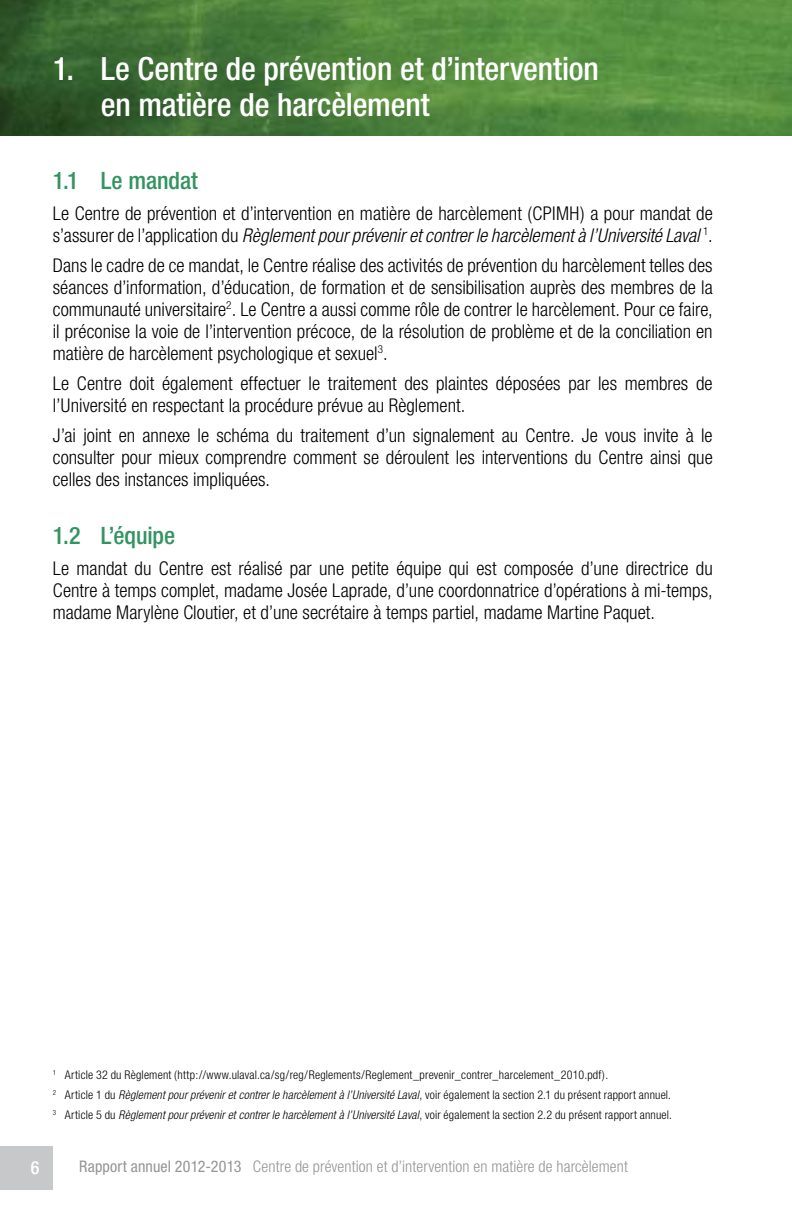
<style>
.page{position:relative;width:792px;height:1224px;background:#fff}
.page>*{position:absolute;margin:0;border:0;box-sizing:border-box;transform-origin:0 0}
.t1{font:500 condensed 32px/36px "Helvetica Neue";letter-spacing:-.005em;color:#fff}
.t2{font:500 condensed 24px "Helvetica Neue";letter-spacing:-.005em;color:#339462}
.t3{font:300 condensed 19px/22px "Helvetica Neue";color:#000;text-align:justify}
.t4{font:500 condensed 18px "Helvetica Neue";color:#fff}
.t5{font:300 condensed 16px "Helvetica Neue";letter-spacing:.005em;color:#939598}
.t6{font:300 condensed 12px/20px "Helvetica Neue";letter-spacing:.015em;color:#000}
.s1{font-style:italic}
.s2{font-weight:400}
</style>
<div class="page">
<img style="left:0;top:0;width:792px;height:136px">
<div style="left:0;top:1146px;width:53px;height:44px;background:#c7c8ca"></div>
<h1 class="t1" style="left:101px;top:50px;width:500px;text-indent:-48px">1. Le Centre de prévention et d’intervention en matière de harcèlement</h1>
<p class="t2" style="left:53px;top:166px;width:147px">1.1 Le mandat</p>
<p class="t3" style="left:53px;top:202px;width:662px">Le Centre de prévention et d’intervention en matière de harcèlement (CPIMH) a pour mandat de s’assurer de l’application du <span class="s1">Règlement pour prévenir et contrer le harcèlement à l’Université Laval</span> <sup>1</sup>.</p>
<p class="t3" style="left:53px;top:254px;width:662px">Dans le cadre de ce mandat, le Centre réalise des activités de prévention du harcèlement telles des séances d’information, d’éducation, de formation et de sensibilisation auprès des membres de la communauté universitaire<sup>2</sup>. Le Centre a aussi comme rôle de contrer le harcèlement. Pour ce faire, il préconise la voie de l’intervention précoce, de la résolution de problème et de la conciliation en matière de harcèlement psychologique et sexuel<sup>3</sup>.</p>
<p class="t3" style="left:53px;top:372px;width:661px">Le Centre doit également effectuer le traitement des plaintes déposées par les membres de l’Université en respectant la procédure prévue au Règlement.</p>
<p class="t3" style="left:53px;top:424px;width:662px">J’ai joint en annexe le schéma du traitement d’un signalement au Centre. Je vous invite à le consulter pour mieux comprendre comment se déroulent les interventions du Centre ainsi que celles des instances impliquées.</p>
<p class="t2" style="left:53px;top:521px;width:124px">1.2 L’équipe</p>
<p class="t3" style="left:53px;top:557px;width:662px">Le mandat du Centre est réalisé par une petite équipe qui est composée d’une directrice du Centre à temps complet, madame Josée Laprade, d’une coordonnatrice d’opérations à mi-temps, madame Marylène Cloutier, et d’une secrétaire à temps partiel, madame Martine Paquet.</p>
<p class="t6" style="left:53px;top:1065px;width:621px"><sup>1</sup> Article 32 du Règlement (http://www.ulaval.ca/sg/reg/Reglements/Reglement_prevenir_contrer_harcelement_2010.pdf).<br><sup>2</sup> Article 1 du <span class="s1">Règlement pour prévenir et contrer le harcèlement à l’Université Laval</span>, voir également la section 2.1 du présent rapport annuel.<br><sup>3</sup> Article 5 du <span class="s1">Règlement pour prévenir et contrer le harcèlement à l’Université Laval</span>, voir également la section 2.2 du présent rapport annuel.</p>
<p class="t4" style="left:31px;top:1157px;width:10px">6</p>
<p class="t5" style="left:79px;top:1158px;width:550px"><span class="s2">Rapport annuel 2012-2013</span> Centre de prévention et d’intervention en matière de harcèlement</p>
</div>
